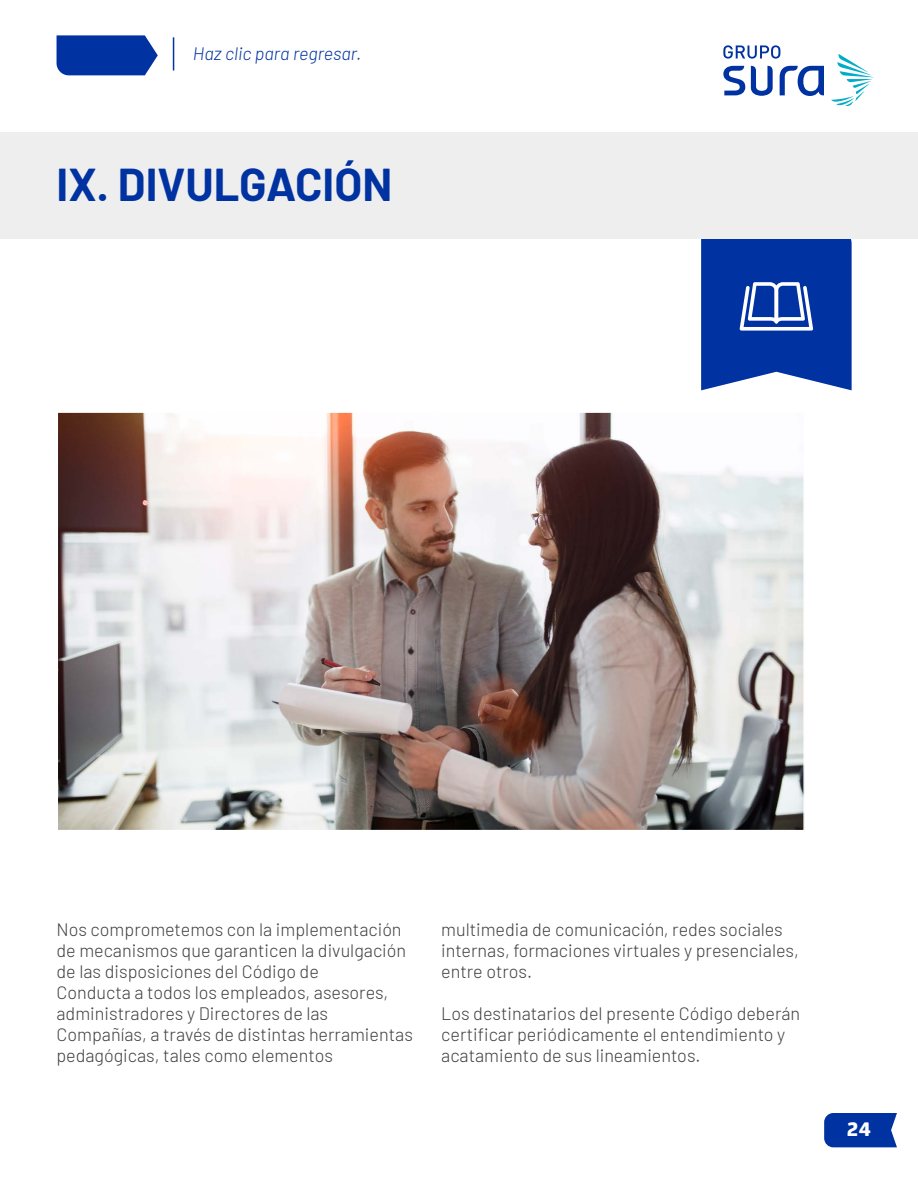
<style>
.page{position:relative;width:918px;height:1188px;background:#fff}
.page>*{position:absolute;margin:0;border:0;box-sizing:border-box;transform-origin:0 0}
.t1{font:700 45px "Barlow";color:#0033a1}
.t2{font:800 21px "FS Joey";color:#fff}
.t3{font:300 18px/21px "Barlow";color:#3f3f3f}
.t4{font:italic 300 18px "Barlow";color:#0033a1}
</style>
<div class="page">
<div style="left:0;top:132px;width:918px;height:106px;background:#eee"></div>
<svg style="left:701px;top:238px;width:151px;height:152px;background:#1f4cac"></svg>
<img style="left:60px;top:414px;width:742px;height:414px">
<div style="left:57px;top:411px;width:748px;height:420px;border:2px solid #fff"></div>
<svg style="left:57px;top:35px;width:101px;height:40px;background:#1443a8"></svg>
<svg style="left:824px;top:1113px;width:73px;height:34px;background:#0e3ea6"></svg>
<hr style="left:173px;top:37px;width:1px;height:34px;background:#0033a1">
<svg style="left:831px;top:54px;width:43px;height:53px"></svg>
<svg style="left:723px;top:45px;width:101px;height:51px"></svg>
<p class="t4" style="left:193px;top:40px;width:170px">Haz clic para regresar.</p>
<h1 class="t1" style="left:57px;top:152px;width:337px">IX. DIVULGACIÓN</h1>
<p class="t3" style="left:57px;top:918px;width:358px">Nos comprometemos con la implementación de mecanismos que garanticen la divulgación de las disposiciones del Código de<br>Conducta a todos los empleados, asesores, administradores y Directores de las Compañías, a través de distintas herramientas pedagógicas, tales como elementos</p>
<p class="t3" style="left:441px;top:918px;width:359px">multimedia de comunicación, redes sociales internas, formaciones virtuales y presenciales, entre otros.</p>
<p class="t3" style="left:441px;top:1002px;width:361px">Los destinatarios del presente Código deberán certificar periódicamente el entendimiento y acatamiento de sus lineamientos.</p>
<p class="t2" style="left:847px;top:1113px;width:26px">24</p>
</div>
